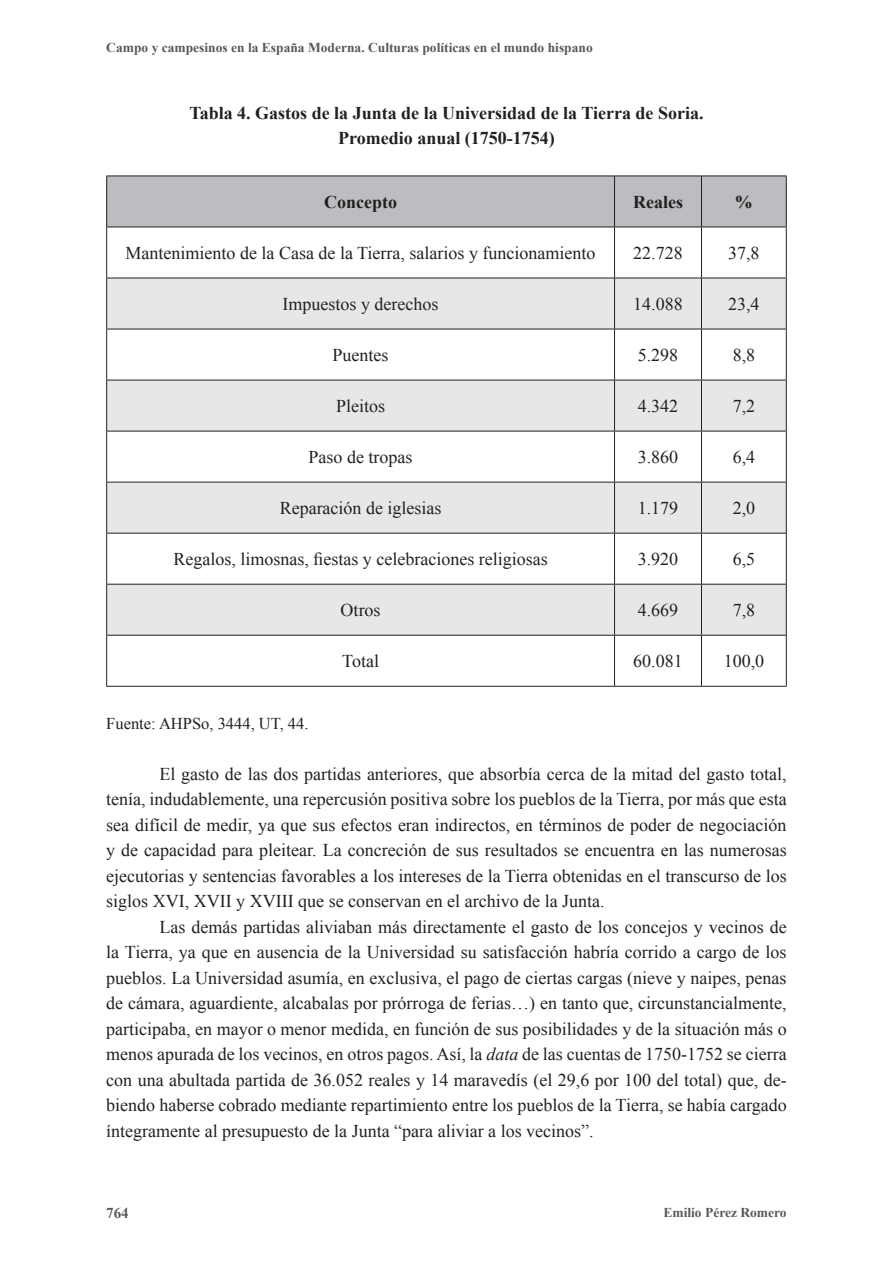
<style>
.page{position:relative;width:893px;height:1263px;background:#fff}
.page>*{position:absolute;margin:0;border:0;box-sizing:border-box;transform-origin:0 0}
.t1{font:18px/25.5px "Times New Roman";color:#231f20;text-align:justify}
.t2{font:700 18px/25.5px "Times New Roman";color:#231f20;text-align:center}
.t3{font:16.5px "Times New Roman";color:#231f20}
.t4{font:700 15px "Times New Roman";color:#57585a}
.t5{font:700 13.5px "Times New Roman";color:#57585a}
.s1{font-style:italic}
</style>
<div class="page">
<div style="left:107px;top:177px;width:679px;height:50px;background:#bcbdc0"></div>
<svg style="left:107px;top:228px;width:679px;height:458px"></svg>
<svg style="left:107px;top:279px;width:679px;height:356px;fill:#e6e7e9"></svg>
<hr style="left:106px;top:176px;width:508px;height:1px;background:#231f20">
<hr style="left:106px;top:176px;width:1px;height:51px;background:#231f20">
<hr style="left:614px;top:176px;width:87px;height:1px;background:#231f20">
<hr style="left:614px;top:176px;width:1px;height:51px;background:#231f20">
<hr style="left:701px;top:176px;width:86px;height:1px;background:#231f20">
<hr style="left:701px;top:176px;width:1px;height:51px;background:#231f20">
<hr style="left:786px;top:176px;width:1px;height:51px;background:#231f20">
<hr style="left:106px;top:227px;width:508px;height:1px;background:#231f20">
<hr style="left:106px;top:227px;width:1px;height:51px;background:#231f20">
<hr style="left:614px;top:227px;width:87px;height:1px;background:#231f20">
<hr style="left:614px;top:227px;width:1px;height:51px;background:#231f20">
<hr style="left:701px;top:227px;width:86px;height:1px;background:#231f20">
<hr style="left:701px;top:227px;width:1px;height:51px;background:#231f20">
<hr style="left:786px;top:227px;width:1px;height:51px;background:#231f20">
<hr style="left:106px;top:278px;width:508px;height:1px;background:#231f20">
<hr style="left:106px;top:278px;width:1px;height:51px;background:#231f20">
<hr style="left:614px;top:278px;width:87px;height:1px;background:#231f20">
<hr style="left:614px;top:278px;width:1px;height:51px;background:#231f20">
<hr style="left:701px;top:278px;width:86px;height:1px;background:#231f20">
<hr style="left:701px;top:278px;width:1px;height:51px;background:#231f20">
<hr style="left:786px;top:278px;width:1px;height:51px;background:#231f20">
<hr style="left:106px;top:329px;width:508px;height:1px;background:#231f20">
<hr style="left:106px;top:329px;width:1px;height:51px;background:#231f20">
<hr style="left:614px;top:329px;width:87px;height:1px;background:#231f20">
<hr style="left:614px;top:329px;width:1px;height:51px;background:#231f20">
<hr style="left:701px;top:329px;width:86px;height:1px;background:#231f20">
<hr style="left:701px;top:329px;width:1px;height:51px;background:#231f20">
<hr style="left:786px;top:329px;width:1px;height:51px;background:#231f20">
<hr style="left:106px;top:380px;width:508px;height:1px;background:#231f20">
<hr style="left:106px;top:380px;width:1px;height:51px;background:#231f20">
<hr style="left:614px;top:380px;width:87px;height:1px;background:#231f20">
<hr style="left:614px;top:380px;width:1px;height:51px;background:#231f20">
<hr style="left:701px;top:380px;width:86px;height:1px;background:#231f20">
<hr style="left:701px;top:380px;width:1px;height:51px;background:#231f20">
<hr style="left:786px;top:380px;width:1px;height:51px;background:#231f20">
<hr style="left:106px;top:431px;width:508px;height:1px;background:#231f20">
<hr style="left:106px;top:431px;width:1px;height:51px;background:#231f20">
<hr style="left:614px;top:431px;width:87px;height:1px;background:#231f20">
<hr style="left:614px;top:431px;width:1px;height:51px;background:#231f20">
<hr style="left:701px;top:431px;width:86px;height:1px;background:#231f20">
<hr style="left:701px;top:431px;width:1px;height:51px;background:#231f20">
<hr style="left:786px;top:431px;width:1px;height:51px;background:#231f20">
<hr style="left:106px;top:482px;width:508px;height:1px;background:#231f20">
<hr style="left:106px;top:482px;width:1px;height:51px;background:#231f20">
<hr style="left:614px;top:482px;width:87px;height:1px;background:#231f20">
<hr style="left:614px;top:482px;width:1px;height:51px;background:#231f20">
<hr style="left:701px;top:482px;width:86px;height:1px;background:#231f20">
<hr style="left:701px;top:482px;width:1px;height:51px;background:#231f20">
<hr style="left:786px;top:482px;width:1px;height:51px;background:#231f20">
<hr style="left:106px;top:533px;width:508px;height:1px;background:#231f20">
<hr style="left:106px;top:533px;width:1px;height:51px;background:#231f20">
<hr style="left:614px;top:533px;width:87px;height:1px;background:#231f20">
<hr style="left:614px;top:533px;width:1px;height:51px;background:#231f20">
<hr style="left:701px;top:533px;width:86px;height:1px;background:#231f20">
<hr style="left:701px;top:533px;width:1px;height:51px;background:#231f20">
<hr style="left:786px;top:533px;width:1px;height:51px;background:#231f20">
<hr style="left:106px;top:584px;width:508px;height:1px;background:#231f20">
<hr style="left:106px;top:584px;width:1px;height:51px;background:#231f20">
<hr style="left:614px;top:584px;width:87px;height:1px;background:#231f20">
<hr style="left:614px;top:584px;width:1px;height:51px;background:#231f20">
<hr style="left:701px;top:584px;width:86px;height:1px;background:#231f20">
<hr style="left:701px;top:584px;width:1px;height:51px;background:#231f20">
<hr style="left:786px;top:584px;width:1px;height:51px;background:#231f20">
<hr style="left:106px;top:635px;width:508px;height:1px;background:#231f20">
<hr style="left:106px;top:636px;width:1px;height:50px;background:#231f20">
<hr style="left:614px;top:635px;width:87px;height:1px;background:#231f20">
<hr style="left:614px;top:636px;width:1px;height:50px;background:#231f20">
<hr style="left:701px;top:635px;width:86px;height:1px;background:#231f20">
<hr style="left:701px;top:636px;width:1px;height:50px;background:#231f20">
<hr style="left:786px;top:636px;width:1px;height:50px;background:#231f20">
<hr style="left:106px;top:686px;width:508px;height:1px;background:#231f20">
<hr style="left:614px;top:686px;width:87px;height:1px;background:#231f20">
<hr style="left:701px;top:686px;width:86px;height:1px;background:#231f20">
<p class="t5" style="left:106px;top:38px;width:488px">Campo y campesinos en la España Moderna. Culturas políticas en el mundo hispano</p>
<p class="t2" style="left:189px;top:99px;width:516px">Tabla 4. Gastos de la Junta de la Universidad de la Tierra de Soria.<br>Promedio anual (1750-1754)</p>
<p class="t2" style="left:324px;top:188px;width:74px">Concepto</p>
<p class="t2" style="left:633px;top:188px;width:51px">Reales</p>
<p class="t2" style="left:735px;top:188px;width:19px">%</p>
<p class="t1" style="left:126px;top:240px;width:471px">Mantenimiento de la Casa de la Tierra, salarios y funcionamiento</p>
<p class="t1" style="left:633px;top:240px;width:51px">22.728</p>
<p class="t1" style="left:728px;top:240px;width:33px">37,8</p>
<p class="t1" style="left:283px;top:291px;width:157px">Impuestos y derechos</p>
<p class="t1" style="left:633px;top:291px;width:51px">14.088</p>
<p class="t1" style="left:728px;top:291px;width:33px">23,4</p>
<p class="t1" style="left:333px;top:342px;width:57px">Puentes</p>
<p class="t1" style="left:638px;top:342px;width:42px">5.298</p>
<p class="t1" style="left:733px;top:342px;width:24px">8,8</p>
<p class="t1" style="left:336px;top:393px;width:51px">Pleitos</p>
<p class="t1" style="left:638px;top:393px;width:42px">4.342</p>
<p class="t1" style="left:733px;top:393px;width:24px">7,2</p>
<p class="t1" style="left:309px;top:444px;width:105px">Paso de tropas</p>
<p class="t1" style="left:638px;top:444px;width:42px">3.860</p>
<p class="t1" style="left:733px;top:444px;width:24px">6,4</p>
<p class="t1" style="left:280px;top:495px;width:163px">Reparación de iglesias</p>
<p class="t1" style="left:638px;top:495px;width:42px">1.179</p>
<p class="t1" style="left:733px;top:495px;width:24px">2,0</p>
<p class="t1" style="left:173px;top:546px;width:376px">Regalos, limosnas, fiestas y celebraciones religiosas</p>
<p class="t1" style="left:638px;top:546px;width:42px">3.920</p>
<p class="t1" style="left:733px;top:546px;width:24px">6,5</p>
<p class="t1" style="left:341px;top:597px;width:41px">Otros</p>
<p class="t1" style="left:638px;top:597px;width:42px">4.669</p>
<p class="t1" style="left:733px;top:597px;width:24px">7,8</p>
<p class="t1" style="left:342px;top:648px;width:38px">Total</p>
<p class="t1" style="left:633px;top:648px;width:51px">60.081</p>
<p class="t1" style="left:724px;top:648px;width:42px">100,0</p>
<p class="t3" style="left:106px;top:712px;width:204px">Fuente: AHPSo, 3444, UT, 44.</p>
<p class="t1" style="left:106px;top:760px;width:682px;text-indent:53px">El gasto de las dos partidas anteriores, que absorbía cerca de la mitad del gasto total, tenía, indudablemente, una repercusión positiva sobre los pueblos de la Tierra, por más que esta sea difícil de medir, ya que sus efectos eran indirectos, en términos de poder de negociación y de capacidad para pleitear. La concreción de sus resultados se encuentra en las numerosas ejecutorias y sentencias favorables a los intereses de la Tierra obtenidas en el transcurso de los siglos XVI, XVII y XVIII que se conservan en el archivo de la Junta.</p>
<p class="t1" style="left:106px;top:914px;width:682px;text-indent:53px">Las demás partidas aliviaban más directamente el gasto de los concejos y vecinos de la Tierra, ya que en ausencia de la Universidad su satisfacción habría corrido a cargo de los pueblos. La Universidad asumía, en exclusiva, el pago de ciertas cargas (nieve y naipes, penas de cámara, aguardiente, alcabalas por prórroga de ferias…) en tanto que, circunstancialmente, participaba, en mayor o menor medida, en función de sus posibilidades y de la situación más o menos apurada de los vecinos, en otros pagos. Así, la <span class="s1">data</span> de las cuentas de 1750-1752 se cierra con una abultada partida de 36.052 reales y 14 maravedís (el 29,6 por 100 del total) que, de&shy;biendo haberse cobrado mediante repartimiento entre los pueblos de la Tierra, se había cargado íntegramente al presupuesto de la Junta “para aliviar a los vecinos”.</p>
<p class="t4" style="left:106px;top:1202px;width:24px">764</p>
<p class="t5" style="left:663px;top:1203px;width:125px">Emilio Pérez Romero</p>
</div>
